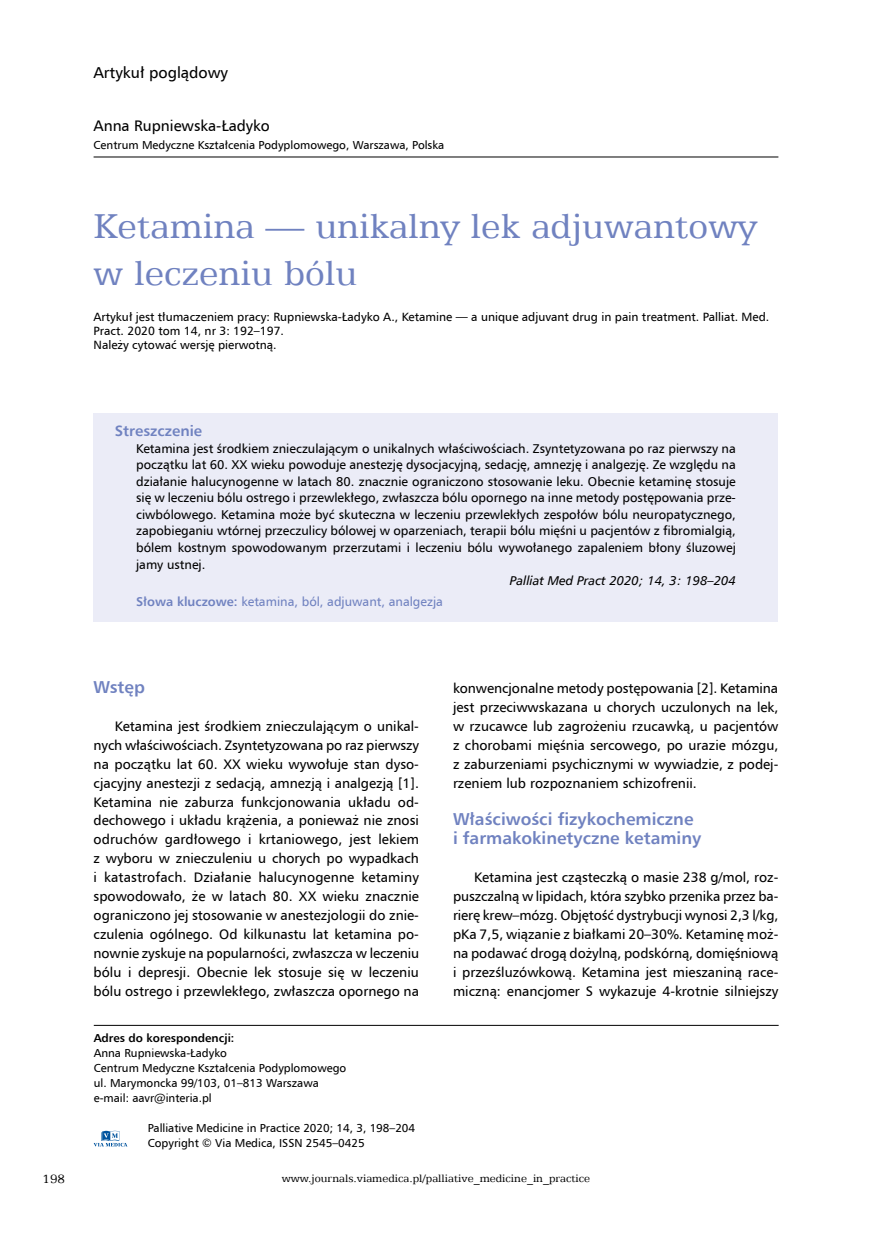
<style>
.page{position:relative;width:872px;height:1234px;background:#fff}
.page>*{position:absolute;margin:0;border:0;box-sizing:border-box;transform-origin:0 0}
.t1{font:39px/46.8px "Egyptian 505 EU";color:#7082c0}
.t2{font:700 17.25px/18.9px "Humnst 777 EU";color:#7082c0}
.t3{font:15.75px "Humnst 777 EU";color:#000}
.t4{font:15.3px "Humnst 777 EU";color:#000}
.t5{font:700 15px "Humnst 777 EU";color:#7082c0}
.t6{font:13.8px/18.9px "Humnst 777 EU";color:#000;text-align:justify}
.t7{font:13.5px "Egyptian 505 EU";color:#000}
.t8{font:12.75px/16.5px "Humnst 777 EU";color:#000;text-align:justify}
.t9{font:12.75px "Humnst 777 EU";color:#7082c0}
.t10{font:italic 12.75px "Humnst 777 EU";color:#000}
.t11{font:12px/14.4px "Humnst 777 EU";color:#000}
.t12{font:12px "Egyptian 505 EU";color:#000}
.t13{font:11.55px/15px "Humnst 777 EU";color:#000}
.t14{font:700 11.55px "Humnst 777 EU";color:#000}
.s1{font-weight:700}
</style>
<div class="page">
<div style="left:94px;top:413px;width:684px;height:208px;background:#ebecf7"></div>
<hr style="left:94px;top:1024px;width:684px;height:1px;background:#000">
<svg style="left:94px;top:1130px;width:33px;height:16px"></svg>
<hr style="left:94px;top:157px;width:684px;height:1px;background:#000">
<p class="t3" style="left:94px;top:63px;width:136px">Artykuł poglądowy</p>
<p class="t4" style="left:94px;top:116px;width:178px">Anna Rupniewska-Ładyko</p>
<p class="t13" style="left:94px;top:137px;width:352px">Centrum Medyczne Kształcenia Podyplomowego, Warszawa, Polska</p>
<h1 class="t1" style="left:94px;top:202px;width:665px">Ketamina — unikalny lek adjuwantowy w leczeniu bólu</h1>
<p class="t11" style="left:94px;top:309px;width:677px">Artykuł jest tłumaczeniem pracy: Rupniewska-Ładyko A., Ketamine — a unique adjuvant drug in pain treatment. Palliat. Med.<br>Pract. 2020 tom 14, nr 3: 192–197.<br>Należy cytować wersję pierwotną.</p>
<p class="t5" style="left:115px;top:421px;width:89px">Streszczenie</p>
<p class="t8" style="left:136px;top:440px;width:601px">Ketamina jest środkiem znieczulającym o unikalnych właściwościach. Zsyntetyzowana po raz pierwszy na początku lat 60. XX wieku powoduje anestezję dysocjacyjną, sedację, amnezję i analgezję. Ze względu na działanie halucynogenne w latach 80. znacznie ograniczono stosowanie leku. Obecnie ketaminę stosuje się w leczeniu bólu ostrego i przewlekłego, zwłaszcza bólu opornego na inne metody postępowania prze&shy;ciwbólowego. Ketamina może być skuteczna w leczeniu przewlekłych zespołów bólu neuropatycznego, zapobieganiu wtórnej przeczulicy bólowej w oparzeniach, terapii bólu mięśni u pacjentów z fibromialgią, bólem kostnym spowodowanym przerzutami i leczeniu bólu wywołanego zapaleniem błony śluzowej jamy ustnej.</p>
<p class="t10" style="left:510px;top:572px;width:228px">Palliat Med Pract 2020; 14, 3: 198–204</p>
<p class="t9" style="left:136px;top:593px;width:308px"><span class="s1">Słowa kluczowe:</span> ketamina, ból, adjuwant, analgezja</p>
<p class="t2" style="left:94px;top:677px;width:53px">Wstęp</p>
<p class="t6" style="left:94px;top:716px;width:327px;text-indent:21px">Ketamina jest środkiem znieczulającym o unikal&shy;nych właściwościach. Zsyntetyzowana po raz pierwszy na początku lat 60. XX wieku wywołuje stan dyso&shy;cjacyjny anestezji z sedacją, amnezją i analgezją [1].<br>Ketamina nie zaburza funkcjonowania układu od&shy;dechowego i układu krążenia, a ponieważ nie znosi odruchów gardłowego i krtaniowego, jest lekiem z wyboru w znieczuleniu u chorych po wypadkach i katastrofach. Działanie halucynogenne ketaminy spowodowało, że w latach 80. XX wieku znacznie ograniczono jej stosowanie w anestezjologii do znie&shy;czulenia ogólnego. Od kilkunastu lat ketamina po&shy;nownie zyskuje na popularności, zwłaszcza w leczeniu bólu i depresji. Obecnie lek stosuje się w leczeniu bólu ostrego i przewlekłego, zwłaszcza opornego na</p>
<p class="t14" style="left:94px;top:1030px;width:142px">Adres do korespondencji:</p>
<p class="t13" style="left:94px;top:1045px;width:254px">Anna Rupniewska-Ładyko<br>Centrum Medyczne Kształcenia Podyplomowego ul. Marymoncka 99/103, 01–813 Warszawa e-mail: aavr@interia.pl</p>
<p class="t13" style="left:148px;top:1120px;width:269px">Palliative Medicine in Practice 2020; 14, 3, 198–204<br>Copyright © Via Medica, ISSN 2545–0425</p>
<p class="t6" style="left:453px;top:678px;width:327px">konwencjonalne metody postępowania [2]. Ketamina jest przeciwwskazana u chorych uczulonych na lek, w rzucawce lub zagrożeniu rzucawką, u pacjentów z chorobami mięśnia sercowego, po urazie mózgu, z zaburzeniami psychicznymi w wywiadzie, z podej&shy;rzeniem lub rozpoznaniem schizofrenii.</p>
<p class="t2" style="left:453px;top:809px;width:250px">Właściwości fizykochemiczne i farmakokinetyczne ketaminy</p>
<p class="t6" style="left:453px;top:867px;width:327px;text-indent:21px">Ketamina jest cząsteczką o masie 238 g/mol, roz&shy;puszczalną w lipidach, która szybko przenika przez ba&shy;rierę krew–mózg. Objętość dystrybucji wynosi 2,3 l/kg, pKa 7,5, wiązanie z białkami 20–30%. Ketaminę moż&shy;na podawać drogą dożylną, podskórną, domięśniową i przezśluzówkową. Ketamina jest mieszaniną race&shy;miczną: enancjomer S wykazuje 4-krotnie silniejszy</p>
<p class="t7" style="left:43px;top:1170px;width:24px">198</p>
<p class="t12" style="left:282px;top:1170px;width:310px">www.journals.viamedica.pl/palliative_medicine_in_practice</p>
</div>
